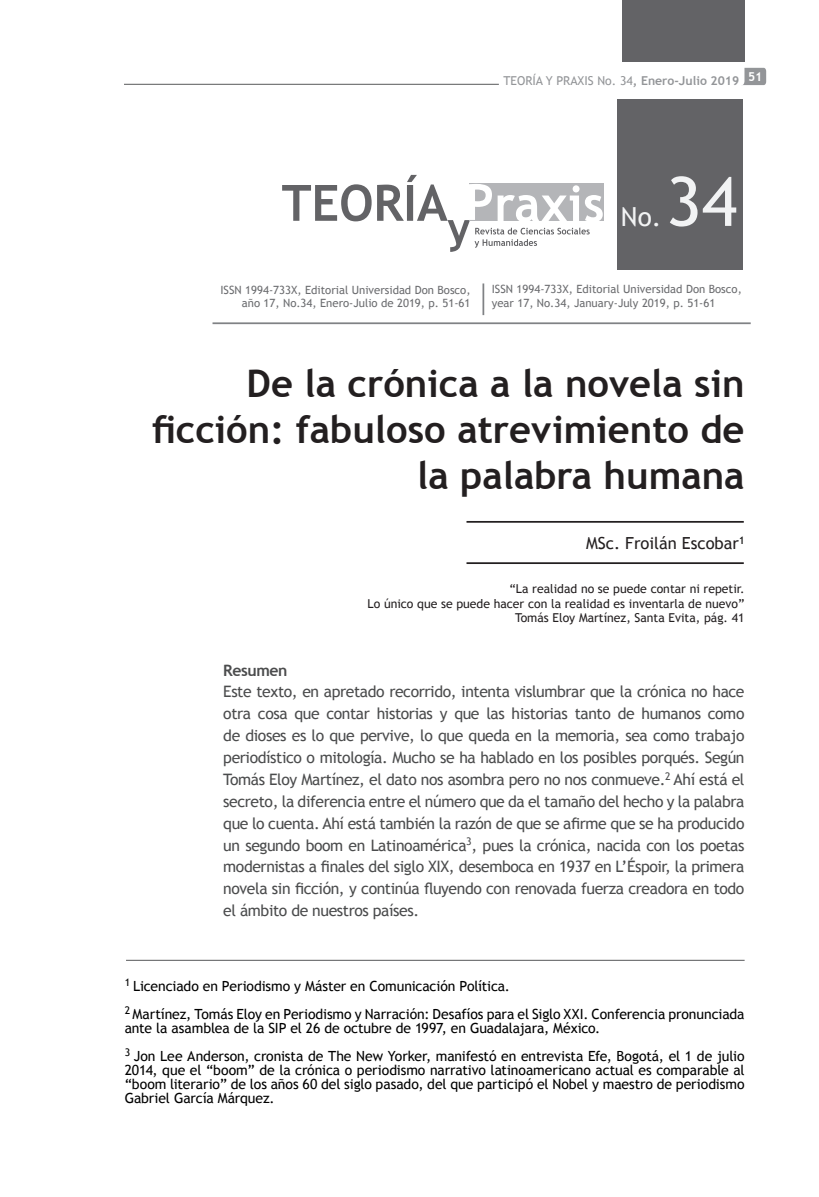
<style>
.page{position:relative;width:819px;height:1197px;background:#fff}
.page>*{position:absolute;margin:0;border:0;box-sizing:border-box;transform-origin:0 0}
.t1{font:68.25px "Trebuchet MS";color:#f2f3f4}
.Titulos_principales{font:700 38.15px/45.9px "Trebuchet MS";color:#231f20;text-align:right}
.t2{font:26.25px "Trebuchet MS";color:#f2f3f4}
.t3{font:16.62px "Trebuchet MS";color:#231f20}
.resumen{font:15.75px/21.9px "Trebuchet MS";letter-spacing:-.025em;color:#4b4c4d;text-align:justify}
.resumen-2{font:700 15.75px "Trebuchet MS";letter-spacing:-.025em;color:#4b4c4d}
.Pie_de_página{font:14px/14px "Trebuchet MS";letter-spacing:-.01em;color:#000}
.t4{font:12.25px "Trebuchet MS";color:#231f20}
.t5{font:12.25px "Trebuchet MS";color:#939598}
.t6{font:700 12.25px "Trebuchet MS";color:#fff}
.t7{font:11.38px "Trebuchet MS";color:#6c6d70}
.s1{font-weight:700}
.s2{font-size:12.25px;color:#fff}
</style>
<div class="page">
<svg style="left:662px;top:61px;width:104px;height:24px"></svg>
<hr style="left:124px;top:84px;width:375px;height:1px;background:#57585a">
<div style="left:622px;top:0;width:123px;height:61px;background:#636366"></div>
<hr style="left:467px;top:521px;width:277px;height:2px;background:#231f20">
<hr style="left:467px;top:562px;width:277px;height:2px;background:#231f20">
<svg style="left:282px;top:175px;width:321px;height:77px"></svg>
<hr style="left:213px;top:322px;width:538px;height:2px;background:#808285">
<hr style="left:483px;top:283px;width:1px;height:32px;background:#808285">
<div style="left:617px;top:100px;width:126px;height:170px;background:#636366"></div>
<hr style="left:126px;top:960px;width:619px;height:1px;background:#57585a">
<p class="t5" style="left:504px;top:73px;width:237px">TEORÍA Y PRAXIS No. 34<span class="s1">, Enero-Julio 2019</span></p>
<p class="t6" style="left:748px;top:69px;width:16px">51</p>
<p class="t2" style="left:621px;top:201px;width:42px">No.</p>
<p class="t1" style="left:666px;top:162px;width:73px">34</p>
<p class="t7" style="left:217px;top:283px;width:255px"><span class="s2">i</span>ISSN 1994-733X, Editorial Universidad Don Bosco,</p>
<p class="t7" style="left:242px;top:297px;width:230px">año 17, No.34, Enero-Julio de 2019, p. 51-61</p>
<p class="t7" style="left:492px;top:282px;width:252px">ISSN 1994-733X, Editorial Universidad Don Bosco,</p>
<p class="t7" style="left:492px;top:296px;width:225px">year 17, No.34, January-July 2019, p. 51-61</p>
<p class="Titulos_principales" style="left:152px;top:361px;width:594px">De la crónica a la novela sin ficción: fabuloso atrevimiento de la palabra humana</p>
<p class="t3" style="left:586px;top:533px;width:160px">MSc. Froilán Escobar<sup>1</sup></p>
<p class="t4" style="left:510px;top:581px;width:237px">“La realidad no se puede contar ni repetir.</p>
<p class="t4" style="left:368px;top:596px;width:378px">Lo único que se puede hacer con la realidad es inventarla de nuevo”</p>
<p class="t4" style="left:515px;top:611px;width:231px">Tomás Eloy Martínez, Santa Evita, pág. 41</p>
<p class="resumen-2" style="left:223px;top:660px;width:66px">Resumen</p>
<p class="resumen" style="left:223px;top:681px;width:523px">Este texto, en apretado recorrido, intenta vislumbrar que la crónica no hace otra cosa que contar historias y que las historias tanto de humanos como de dioses es lo que pervive, lo que queda en la memoria, sea como trabajo periodístico o mitología. Mucho se ha hablado en los posibles porqués. Según Tomás Eloy Martínez, el dato nos asombra pero no nos conmueve.<sup>2</sup> Ahí está el secreto, la diferencia entre el número que da el tamaño del hecho y la palabra que lo cuenta. Ahí está también la razón de que se afirme que se ha producido un segundo boom en Latinoamérica<sup>3</sup>, pues la crónica, nacida con los poetas modernistas a finales del siglo XIX, desemboca en 1937 en L’Éspoir, la primera novela sin ficción, y continúa fluyendo con renovada fuerza creadora en todo el ámbito de nuestros países.</p>
<p class="Pie_de_página" style="left:125px;top:980px;width:387px"><sup>1</sup> Licenciado en Periodismo y Máster en Comunicación Política.</p>
<p class="Pie_de_página" style="left:125px;top:1008px;width:621px"><sup>2</sup> Martínez, Tomás Eloy en Periodismo y Narración: Desafíos para el Siglo XXI. Conferencia pronunciada ante la asamblea de la SIP el 26 de octubre de 1997, en Guadalajara, México.</p>
<p class="Pie_de_página" style="left:125px;top:1050px;width:621px;text-align:justify"><sup>3</sup> Jon Lee Anderson, cronista de The New Yorker, manifestó en entrevista Efe, Bogotá, el 1 de julio 2014, que el “boom” de la crónica o periodismo narrativo latinoamericano actual es comparable al “boom literario” de los años 60 del siglo pasado, del que participó el Nobel y maestro de periodismo Gabriel García Márquez.</p>
</div>
